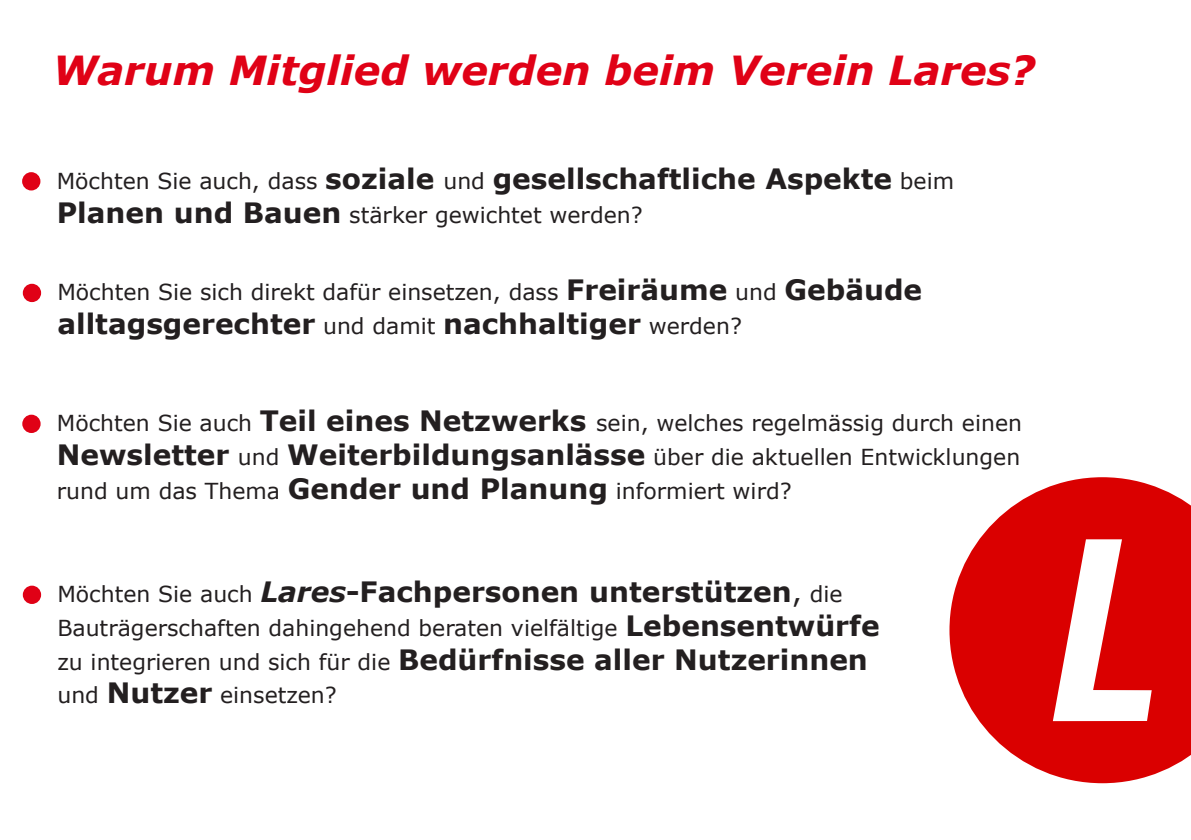
<style>
.page{position:relative;width:1191px;height:840px;background:#fff}
.page>*{position:absolute;margin:0;border:0;box-sizing:border-box;transform-origin:0 0}
.t1{font:italic 700 40px "Verdana";color:#e00116}
.t2{font:700 28px "Verdana";color:#231f20}
.t3{font:22px/33.6px "Verdana";color:#231f20;text-align:justify}
.s1{font-weight:400;font-size:22px}
.s2{font-weight:700;font-size:28px}
.s3{font-style:italic}
.s4{font-weight:400}
</style>
<div class="page">
<svg style="left:949px;top:477px;width:242px;height:305px;fill:#da0000"></svg>
<div style="left:22px;top:172px;width:18px;height:18px;background:#e00116;border-radius:50%"></div>
<div style="left:23px;top:283px;width:18px;height:19px;background:#e00116;border-radius:50%"></div>
<div style="left:22px;top:414px;width:19px;height:19px;background:#e00116;border-radius:50%"></div>
<div style="left:23px;top:585px;width:18px;height:18px;background:#e00116;border-radius:50%"></div>
<svg style="left:1052px;top:539px;width:99px;height:181px"></svg>
<p class="t1" style="left:52px;top:42px;width:984px">Warum Mitglied werden beim Verein Lares?</p>
<p class="t2" style="left:57px;top:159px;width:899px"><span class="s1">Möchten Sie auch, dass</span> soziale <span class="s1">und</span> gesellschaftliche Aspekte <span class="s1">beim</span></p>
<p class="t3" style="left:57px;top:197px;width:587px"><span class="s2">Planen und Bauen</span> stärker gewichtet werden?</p>
<p class="t3" style="left:57px;top:275px;width:866px">Möchten Sie sich direkt dafür einsetzen, dass <span class="s2">Freiräume</span> und <span class="s2">Gebäude</span></p>
<p class="t2" style="left:57px;top:304px;width:686px">alltagsgerechter <span class="s1">und damit</span> nachhaltiger <span class="s1">werden?</span></p>
<p class="t3" style="left:57px;top:406px;width:966px">Möchten Sie auch <span class="s2">Teil eines Netzwerks</span> sein, welches regelmässig durch einen <span class="s2">Newsletter</span> und <span class="s2">Weiterbildungsanlässe</span> über die aktuellen Entwicklungen rund um das Thema <span class="s2">Gender und Planung</span> informiert wird?</p>
<p class="t2" style="left:57px;top:572px;width:786px"><span class="s1">Möchten Sie auch</span> <span class="s3">Lares</span>-Fachpersonen unterstützen<span class="s4">,</span> <span class="s1">die</span></p>
<p class="t3" style="left:57px;top:610px;width:823px">Bauträgerschaften dahingehend beraten vielfältige <span class="s2">Lebensentwürfe</span></p>
<p class="t2" style="left:57px;top:639px;width:812px"><span class="s1">zu integrieren und sich für die</span> Bedürfnisse aller Nutzerinnen</p>
<p class="t3" style="left:57px;top:677px;width:281px">und <span class="s2">Nutzer</span> einsetzen?</p>
</div>
